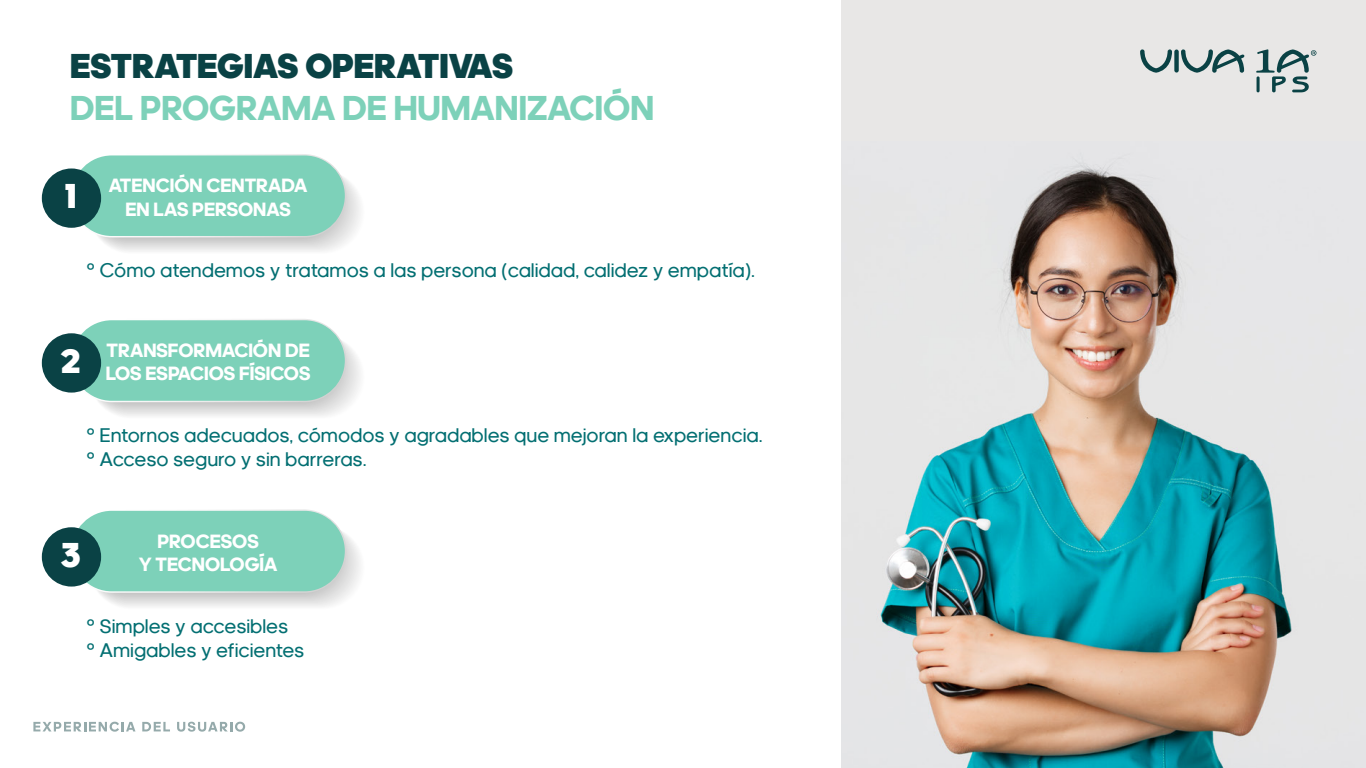
<style>
.page{position:relative;width:1366px;height:768px;background:#fff}
.page>*{position:absolute;margin:0;border:0;box-sizing:border-box;transform-origin:0 0}
.t1{font:700 35px "adineue PRO";color:#7dd1b9}
.t2{font:900 35px "adineue PRO";color:#0a4245}
.t3{font:900 35px "adineue PRO";color:#fff}
.t4{font:20px/24px "adineue PRO";letter-spacing:.03em;color:#036f72}
.t5{font:700 19.4px/23.3px "adineue PRO";color:#fff;text-align:center}
</style>
<div class="page">
<div style="left:841px;top:0;width:525px;height:768px;background:#e8e7e6"></div>
<img style="left:880px;top:158px;width:412px;height:610px">
<svg style="left:68px;top:154px;width:292px;height:98px"></svg>
<div style="left:71px;top:155px;width:274px;height:81px;background:#7dd1b9;border-radius:40px"></div>
<svg style="left:98px;top:319px;width:262px;height:97px"></svg>
<div style="left:71px;top:320px;width:274px;height:81px;background:#7dd1b9;border-radius:40px"></div>
<svg style="left:85px;top:509px;width:275px;height:98px"></svg>
<div style="left:71px;top:511px;width:274px;height:80px;background:#7dd1b9;border-radius:40px"></div>
<div style="left:1174px;top:50px;width:5px;height:23px;background:#0a4245;border-radius:2px"></div>
<svg style="left:1140px;top:49px;width:32px;height:24px"></svg>
<svg style="left:1181px;top:49px;width:64px;height:24px"></svg>
<svg style="left:1256px;top:49px;width:60px;height:43px"></svg>
<svg style="left:33px;top:722px;width:102px;height:10px"></svg>
<svg style="left:142px;top:722px;width:28px;height:9px"></svg>
<svg style="left:177px;top:722px;width:68px;height:10px"></svg>
<div style="left:42px;top:169px;width:59px;height:59px;background:#0a4245;border-radius:50%"></div>
<div style="left:42px;top:333px;width:59px;height:60px;background:#0a4245;border-radius:50%"></div>
<div style="left:42px;top:527px;width:59px;height:60px;background:#0a4245;border-radius:50%"></div>
<h1 class="t2" style="left:70px;top:45px;width:445px">ESTRATEGIAS OPERATIVAS</h1>
<h1 class="t1" style="left:70px;top:88px;width:586px">DEL PROGRAMA DE HUMANIZACIÓN</h1>
<h1 class="t3" style="left:65px;top:175px;width:13px">1</h1>
<p class="t5" style="left:109px;top:174px;width:200px">ATENCIÓN CENTRADA<br>EN LAS PERSONAS</p>
<p class="t4" style="left:87px;top:258px;width:669px">º Cómo atendemos y tratamos a las persona (calidad, calidez y empatía).</p>
<h1 class="t3" style="left:61px;top:340px;width:21px">2</h1>
<p class="t5" style="left:106px;top:339px;width:206px;text-align:left">TRANSFORMACIÓN DE<br>LOS ESPACIOS FÍSICOS</p>
<p class="t4" style="left:87px;top:423px;width:677px">º Entornos adecuados, cómodos y agradables que mejoran la experiencia. º Acceso seguro y sin barreras.</p>
<h1 class="t3" style="left:60px;top:534px;width:22px">3</h1>
<p class="t5" style="left:139px;top:529px;width:140px">PROCESOS<br>Y TECNOLOGÍA</p>
<p class="t4" style="left:87px;top:614px;width:219px">º Simples y accesibles<br>º Amigables y eficientes</p>
</div>
